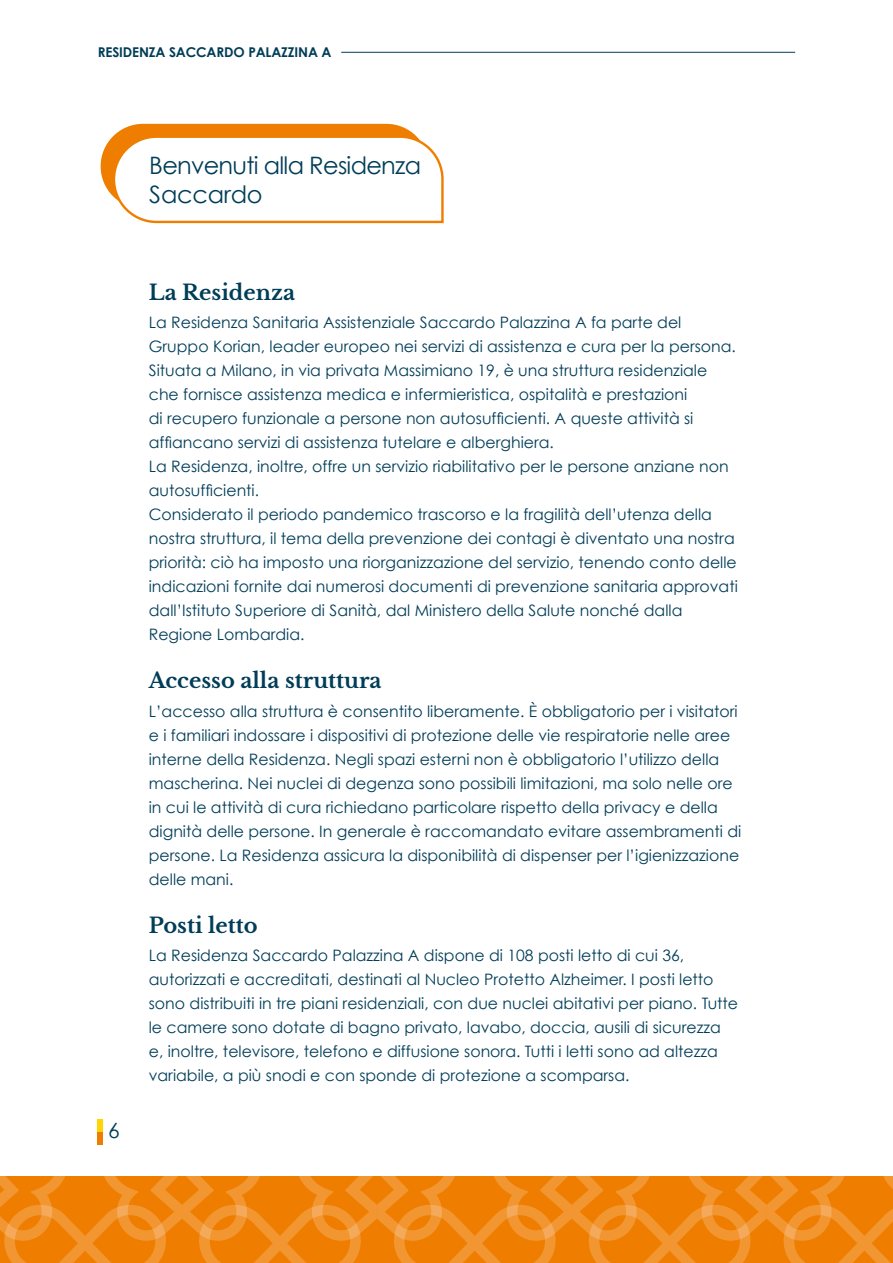
<style>
.page{position:relative;width:893px;height:1263px;background:#fff}
.page>*{position:absolute;margin:0;border:0;box-sizing:border-box;transform-origin:0 0}
.t1{font:24px/28.8px "Century Gothic";letter-spacing:-.03em;color:#003d58}
.t2{font:700 21px "Libre Baskerville";color:#003d58}
.t3{font:21px "Century Gothic";color:#003d58}
.t4{font:15.75px/24px "Century Gothic";color:#003d58}
.t5{font:700 13.5px "Century Gothic";letter-spacing:-.01em;color:#003d58}
</style>
<div class="page">
<svg style="left:0;top:1176px;width:893px;height:87px;background:#f08613"></svg>
<div style="left:98px;top:1132px;width:5px;height:12px;background:#ef7d00"></div>
<div style="left:98px;top:1119px;width:5px;height:13px;background:#ffd600"></div>
<hr style="left:341px;top:52px;width:454px;height:1px;background:#003d58">
<svg style="left:101px;top:124px;width:343px;height:100px"></svg>
<p class="t5" style="left:98px;top:44px;width:235px">RESIDENZA SACCARDO PALAZZINA A</p>
<h1 class="t1" style="left:149px;top:150px;width:273px">Benvenuti alla Residenza<br>Saccardo</h1>
<h2 class="t3" style="left:108px;top:1118px;width:13px">6</h2>
<h2 class="t2" style="left:149px;top:280px;width:148px">La Residenza</h2>
<p class="t4" style="left:149px;top:310px;width:590px">La Residenza Sanitaria Assistenziale Saccardo Palazzina A fa parte del Gruppo Korian, leader europeo nei servizi di assistenza e cura per la persona.<br>Situata a Milano, in via privata Massimiano 19, è una struttura residenziale che fornisce assistenza medica e infermieristica, ospitalità e prestazioni<br>di recupero funzionale a persone non autosufficienti. A queste attività si affiancano servizi di assistenza tutelare e alberghiera.<br>La Residenza, inoltre, offre un servizio riabilitativo per le persone anziane non autosufficienti.<br>Considerato il periodo pandemico trascorso e la fragilità dell’utenza della nostra struttura, il tema della prevenzione dei contagi è diventato una nostra priorità: ciò ha imposto una riorganizzazione del servizio, tenendo conto delle indicazioni fornite dai numerosi documenti di prevenzione sanitaria approvati dall’Istituto Superiore di Sanità, dal Ministero della Salute nonché dalla Regione Lombardia.</p>
<h2 class="t2" style="left:149px;top:668px;width:234px">Accesso alla struttura</h2>
<p class="t4" style="left:149px;top:699px;width:594px">L’accesso alla struttura è consentito liberamente. È obbligatorio per i visitatori e i familiari indossare i dispositivi di protezione delle vie respiratorie nelle aree interne della Residenza. Negli spazi esterni non è obbligatorio l’utilizzo della mascherina. Nei nuclei di degenza sono possibili limitazioni, ma solo nelle ore in cui le attività di cura richiedano particolare rispetto della privacy e della dignità delle persone. In generale è raccomandato evitare assembramenti di persone. La Residenza assicura la disponibilità di dispenser per l’igienizzazione delle mani.</p>
<h2 class="t2" style="left:149px;top:912px;width:111px">Posti letto</h2>
<p class="t4" style="left:149px;top:943px;width:591px">La Residenza Saccardo Palazzina A dispone di 108 posti letto di cui 36, autorizzati e accreditati, destinati al Nucleo Protetto Alzheimer. I posti letto sono distribuiti in tre piani residenziali, con due nuclei abitativi per piano. Tutte le camere sono dotate di bagno privato, lavabo, doccia, ausili di sicurezza e, inoltre, televisore, telefono e diffusione sonora. Tutti i letti sono ad altezza variabile, a più snodi e con sponde di protezione a scomparsa.</p>
</div>
